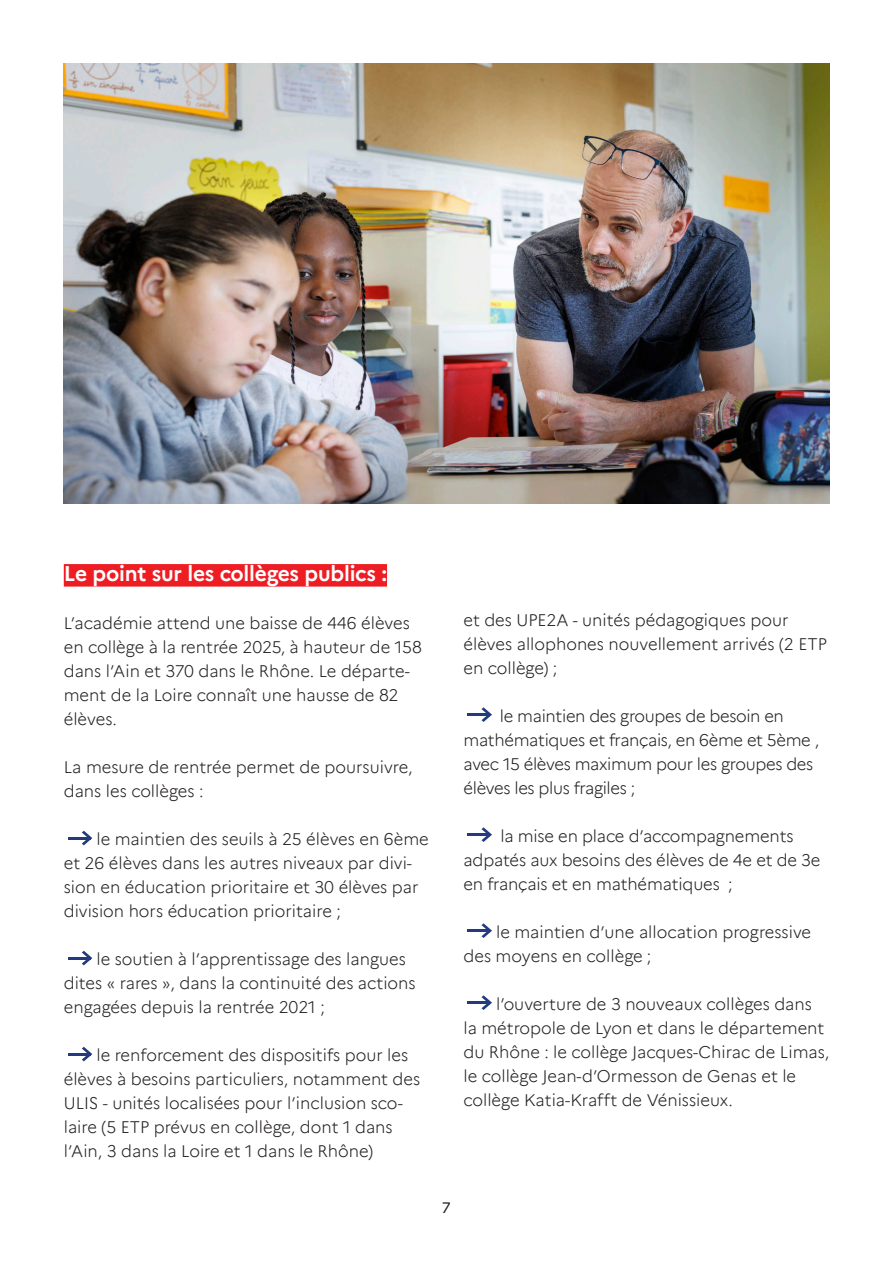
<style>
.page{position:relative;width:893px;height:1263px;background:#fff}
.page>*{position:absolute;margin:0;border:0;box-sizing:border-box;transform-origin:0 0}
.t1{font:700 21px "Marianne";letter-spacing:-.01em;color:#fff}
.t2{font:300 16.5px/24px "Marianne";color:#231f20}
.t3{font:300 16.5px/24px "Marianne";letter-spacing:-.02em;color:#231f20}
.t4{font:15px "Marianne";color:#231f20}
</style>
<div class="page">
<div style="left:64px;top:564px;width:323px;height:23px;background:#ee1d23"></div>
<hr style="left:68px;top:837px;width:22px;height:2px;background:#233b7d">
<svg style="left:82px;top:831px;width:10px;height:14px"></svg>
<hr style="left:68px;top:957px;width:22px;height:2px;background:#233b7d">
<svg style="left:82px;top:951px;width:10px;height:14px"></svg>
<hr style="left:68px;top:1053px;width:22px;height:2px;background:#233b7d">
<svg style="left:82px;top:1047px;width:10px;height:14px"></svg>
<hr style="left:468px;top:713px;width:22px;height:3px;background:#233b7d">
<svg style="left:481px;top:707px;width:11px;height:15px"></svg>
<hr style="left:468px;top:833px;width:22px;height:3px;background:#233b7d">
<svg style="left:481px;top:827px;width:11px;height:15px"></svg>
<hr style="left:468px;top:929px;width:22px;height:3px;background:#233b7d">
<svg style="left:481px;top:923px;width:11px;height:15px"></svg>
<hr style="left:468px;top:1001px;width:22px;height:3px;background:#233b7d">
<svg style="left:481px;top:995px;width:11px;height:15px"></svg>
<img style="left:64px;top:64px;width:765px;height:439px">
<p class="t1" style="left:64px;top:558px;width:325px">Le point sur les collèges publics :</p>
<p class="t2" style="left:64px;top:610px;width:360px">L’académie attend une baisse de 446 élèves en collège à la rentrée 2025, à hauteur de 158 dans l’Ain et 370 dans le Rhône. Le départe&shy;ment de la Loire connaît une hausse de 82 élèves.</p>
<p class="t2" style="left:64px;top:754px;width:350px">La mesure de rentrée permet de poursuivre, dans les collèges :</p>
<p class="t2" style="left:64px;top:826px;width:367px;text-indent:33px">le maintien des seuils à 25 élèves en 6ème et 26 élèves dans les autres niveaux par divi&shy;sion en éducation prioritaire et 30 élèves par division hors éducation prioritaire ;</p>
<p class="t2" style="left:64px;top:946px;width:353px;text-indent:33px">le soutien à l’apprentissage des langues dites « rares », dans la continuité des actions engagées depuis la rentrée 2021 ;</p>
<p class="t2" style="left:64px;top:1042px;width:358px;text-indent:33px">le renforcement des dispositifs pour les élèves à besoins particuliers, notamment des ULIS - unités localisées pour l’inclusion sco&shy;laire (5 ETP prévus en collège, dont 1 dans</p>
<p class="t2" style="left:64px;top:1138px;width:311px">l’Ain, 3 dans la Loire et 1 dans le Rhône)</p>
<p class="t2" style="left:463px;top:607px;width:365px">et des UPE2A - unités pédagogiques pour élèves allophones nouvellement arrivés (2 ETP</p>
<p class="t2" style="left:463px;top:655px;width:95px">en collège) ;</p>
<p class="t3" style="left:463px;top:703px;width:357px;text-indent:36px">le maintien des groupes de besoin en mathématiques et français, en 6ème et 5ème , avec 15 élèves maximum pour les groupes des élèves les plus fragiles ;</p>
<p class="t2" style="left:463px;top:823px;width:359px;text-indent:37px">la mise en place d’accompagnements adpatés aux besoins des élèves de 4e et de 3e en français et en mathématiques ;</p>
<p class="t2" style="left:463px;top:919px;width:349px;text-indent:33px">le maintien d’une allocation progressive des moyens en collège ;</p>
<p class="t2" style="left:463px;top:991px;width:367px;text-indent:33px">l’ouverture de 3 nouveaux collèges dans la métropole de Lyon et dans le département du Rhône : le collège Jacques-Chirac de Limas, le collège Jean-d’Ormesson de Genas et le collège Katia-Krafft de Vénissieux.</p>
<p class="t4" style="left:442px;top:1196px;width:10px">7</p>
</div>
